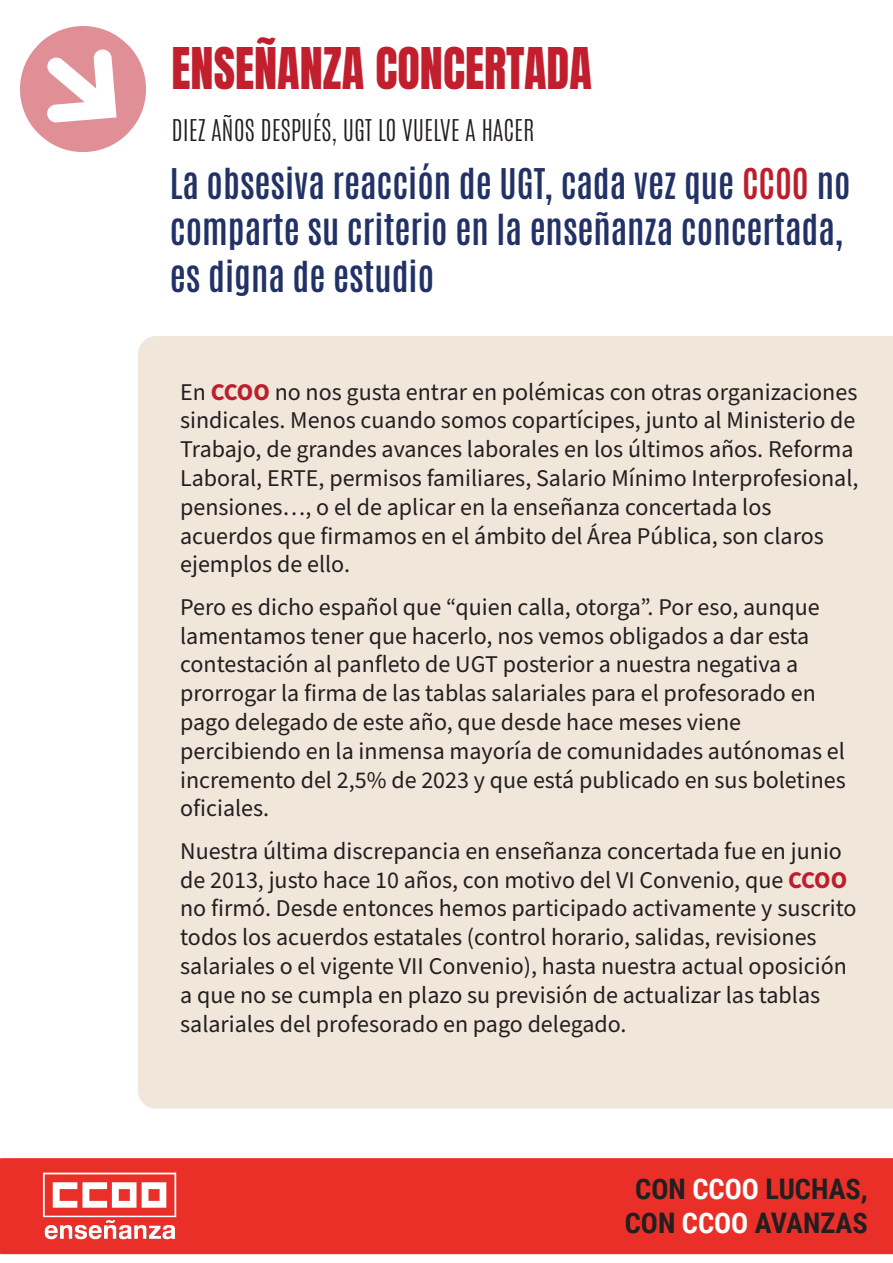
<style>
.page{position:relative;width:893px;height:1263px;background:#fff}
.page>*{position:absolute;margin:0;border:0;box-sizing:border-box;transform-origin:0 0}
.t1{font:48px "Anton";color:#c11f2e}
.t2{font:600 36px/46.5px "Antonio";color:#223267}
.t3{font:700 28.35px/34px "Roboto Condensed";color:#231f20;text-align:center}
.t4{font:100 25.5px "Antonio";color:#231f20}
.t5{font:24px/28.8px "Source Sans Pro";color:#231f20}
.s1{color:#be1d2c}
.s2{font-weight:700;color:#be1d2c}
.s3{color:#fff}
</style>
<div class="page">
<div style="left:0;top:1158px;width:893px;height:96px;background:#ea2f29"></div>
<div style="left:138px;top:336px;width:755px;height:773px;background:#f0e6da"></div>
<img style="left:39px;top:1169px;width:140px;height:78px">
<svg style="left:20px;top:26px;width:126px;height:126px"></svg>
<h1 class="t1" style="left:171px;top:45px;width:422px">ENSEÑANZA CONCERTADA</h1>
<p class="t4" style="left:171px;top:112px;width:364px">DIEZ AÑOS DESPUÉS, UGT LO VUELVE A HACER</p>
<h2 class="t2" style="left:170px;top:160px;width:682px">La obsesiva reacción de UGT, cada vez que <span class="s1">CCOO</span> no comparte su criterio en la enseñanza concertada, es digna de estudio</h2>
<p class="t5" style="left:180px;top:378px;width:680px">En <span class="s2">CCOO</span> no nos gusta entrar en polémicas con otras organizaciones sindicales. Menos cuando somos copartícipes, junto al Ministerio de Trabajo, de grandes avances laborales en los últimos años. Reforma Laboral, ERTE, permisos familiares, Salario Mínimo Interprofesional, pensiones…, o el de aplicar en la enseñanza concertada los acuerdos que firmamos en el ámbito del Área Pública, son claros ejemplos de ello.</p>
<p class="t5" style="left:180px;top:593px;width:667px">Pero es dicho español que “quien calla, otorga”. Por eso, aunque lamentamos tener que hacerlo, nos vemos obligados a dar esta contestación al panfleto de UGT posterior a nuestra negativa a prorrogar la firma de las tablas salariales para el profesorado en pago delegado de este año, que desde hace meses viene percibiendo en la inmensa mayoría de comunidades autónomas el incremento del 2,5% de 2023 y que está publicado en sus boletines oficiales.</p>
<p class="t5" style="left:180px;top:837px;width:678px">Nuestra última discrepancia en enseñanza concertada fue en junio de 2013, justo hace 10 años, con motivo del VI Convenio, que <span class="s2">CCOO </span>no firmó. Desde entonces hemos participado activamente y suscrito todos los acuerdos estatales (control horario, salidas, revisiones salariales o el vigente VII Convenio), hasta nuestra actual oposición a que no se cumpla en plazo su previsión de actualizar las tablas salariales del profesorado en pago delegado.</p>
<p class="t3" style="left:625px;top:1171px;width:245px">CON <span class="s3">CCOO</span> LUCHAS,<br>CON <span class="s3">CCOO</span> AVANZAS</p>
</div>
